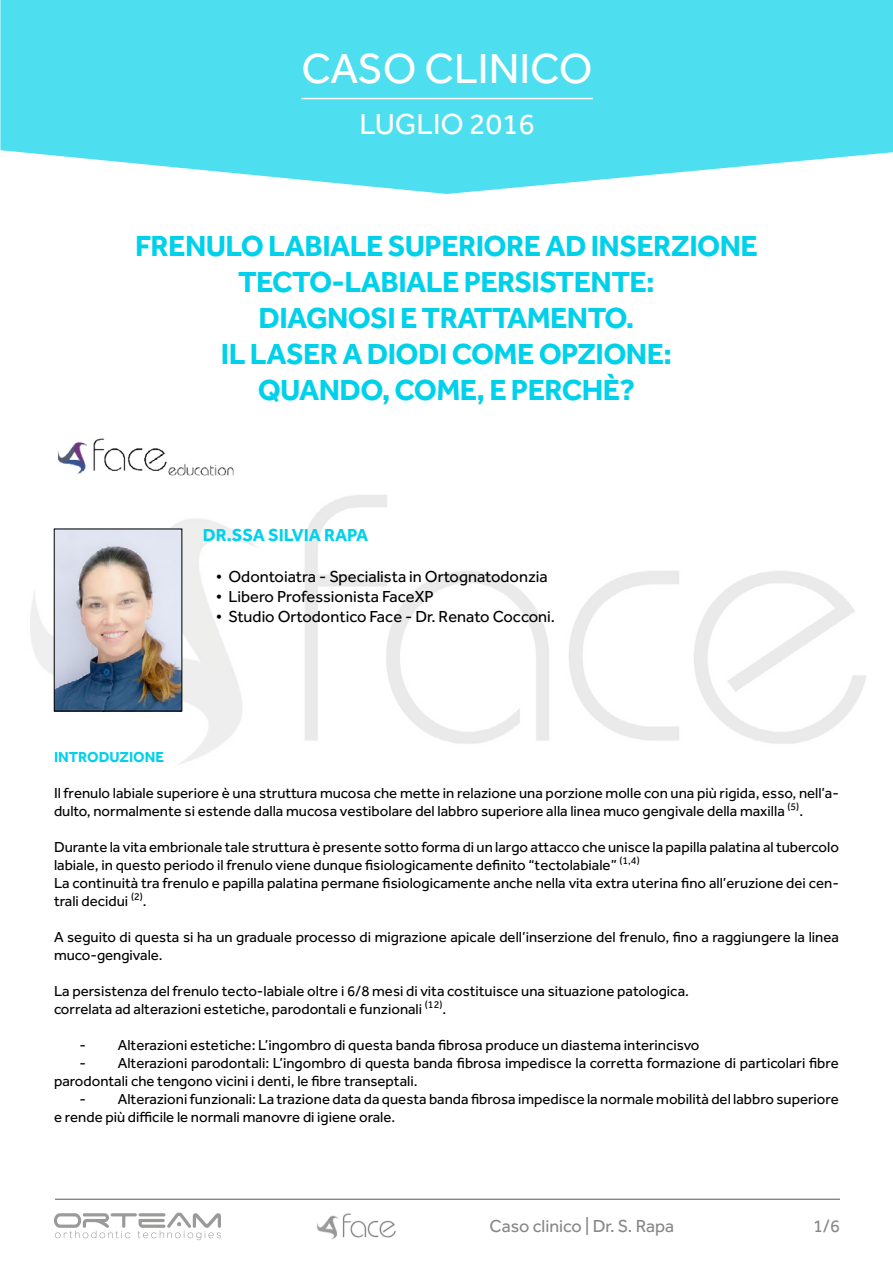
<style>
.page{position:relative;width:893px;height:1263px;background:#fff}
.page>*{position:absolute;margin:0;border:0;box-sizing:border-box;transform-origin:0 0}
.t1{font:43.5px "Effra";color:#fff}
.t2{font:700 30px/36px "Effra";letter-spacing:-.02em;color:#00d1ea;text-align:center}
.t3{font:30px "Effra";color:#fff}
.t4{font:18px "Effra";color:#878787}
.t5{font:700 18px "Effra";color:#00d1ea}
.t6{font:16.5px "Effra";color:#000}
.t7{font:15px/18px "Effra";color:#000}
.t8{font:700 15px "Effra";color:#00d1ea}
</style>
<div class="page">
<img style="left:30px;top:495px;width:836px;height:269px">
<svg style="left:54px;top:1212px;width:167px;height:28px"></svg>
<img style="left:316px;top:1213px;width:80px;height:26px">
<hr style="left:55px;top:1199px;width:785px;height:1px;background:#575756">
<svg style="left:0;top:0;width:893px;height:194px;background:#60e1f1"></svg>
<hr style="left:301px;top:98px;width:292px;height:1px;background:#fff">
<img style="left:57px;top:438px;width:177px;height:38px">
<img style="left:56px;top:531px;width:124px;height:178px">
<h1 class="t1" style="left:301px;top:43px;width:293px">CASO CLINICO</h1>
<h2 class="t3" style="left:360px;top:107px;width:177px">LUGLIO 2016</h2>
<h2 class="t2" style="left:135px;top:227px;width:624px">FRENULO LABIALE SUPERIORE AD INSERZIONE<br>TECTO-LABIALE PERSISTENTE:<br>DIAGNOSI E TRATTAMENTO.<br>IL LASER A DIODI COME OPZIONE:<br>QUANDO, COME, E PERCHÈ?</h2>
<p class="t5" style="left:203px;top:524px;width:167px">DR.SSA SILVIA RAPA</p>
<p class="t6" style="left:216px;top:567px;width:334px">• Odontoiatra - Specialista in Ortognatodonzia</p>
<p class="t6" style="left:216px;top:587px;width:220px">• Libero Professionista FaceXP</p>
<p class="t6" style="left:216px;top:607px;width:341px">• Studio Ortodontico Face - Dr. Renato Cocconi.</p>
<p class="t8" style="left:54px;top:748px;width:112px">INTRODUZIONE</p>
<p class="t7" style="left:54px;top:784px;width:786px">Il frenulo labiale superiore è una struttura mucosa che mette in relazione una porzione molle con una più rigida, esso, nell’a&shy;dulto, normalmente si estende dalla mucosa vestibolare del labbro superiore alla linea muco gengivale della maxilla <sup>(5)</sup>.</p>
<p class="t7" style="left:54px;top:838px;width:786px">Durante la vita embrionale tale struttura è presente sotto forma di un largo attacco che unisce la papilla palatina al tubercolo labiale, in questo periodo il frenulo viene dunque fisiologicamente definito “tectolabiale” <sup>(1,4)<br></sup>La continuità tra frenulo e papilla palatina permane fisiologicamente anche nella vita extra uterina fino all’eruzione dei cen&shy;trali decidui <sup>(2)</sup>.</p>
<p class="t7" style="left:54px;top:928px;width:786px">A seguito di questa si ha un graduale processo di migrazione apicale dell’inserzione del frenulo, fino a raggiungere la linea muco-gengivale.</p>
<p class="t7" style="left:54px;top:982px;width:636px">La persistenza del frenulo tecto-labiale oltre i 6/8 mesi di vita costituisce una situazione patologica. correlata ad alterazioni estetiche, parodontali e funzionali <sup>(12)</sup>.</p>
<p class="t7" style="left:80px;top:1036px;width:621px">- Alterazioni estetiche: L’ingombro di questa banda fibrosa produce un diastema interincisvo</p>
<p class="t7" style="left:54px;top:1054px;width:786px;text-indent:26px">- Alterazioni parodontali: L’ingombro di questa banda fibrosa impedisce la corretta formazione di particolari fibre parodontali che tengono vicini i denti, le fibre transeptali.</p>
<p class="t7" style="left:54px;top:1090px;width:786px;text-indent:26px">- Alterazioni funzionali: La trazione data da questa banda fibrosa impedisce la normale mobilità del labbro superiore e rende più difficile le normali manovre di igiene orale.</p>
<p class="t4" style="left:490px;top:1216px;width:186px">Caso clinico | Dr. S. Rapa</p>
<p class="t4" style="left:813px;top:1216px;width:28px">1/6</p>
</div>
